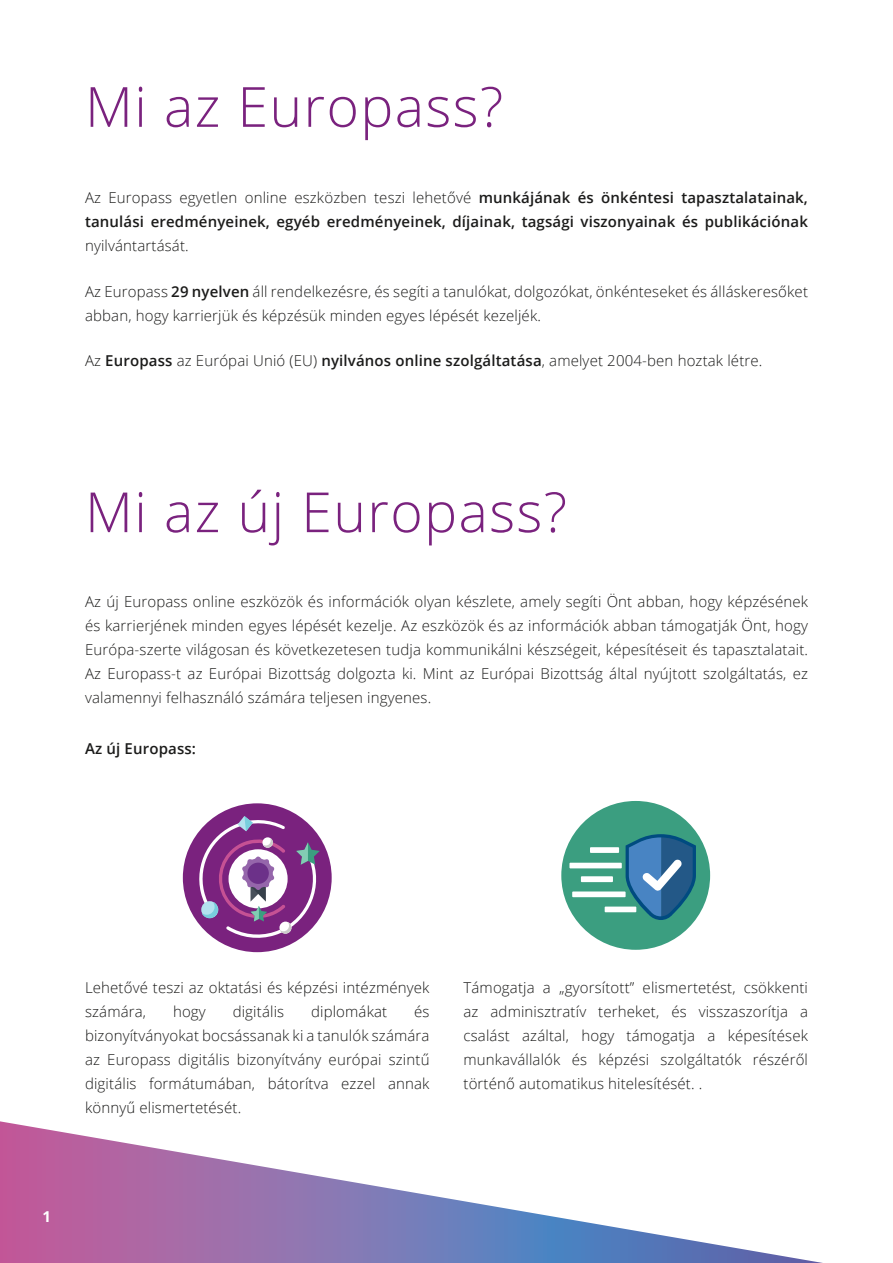
<style>
.page{position:relative;width:893px;height:1263px;background:#fff}
.page>*{position:absolute;margin:0;border:0;box-sizing:border-box;transform-origin:0 0}
.Page_Headings{font:300 55.35px "Open Sans";letter-spacing:.025em;color:#7a227e}
.Body{font:300 15px/24px "Open Sans";letter-spacing:.01em;color:#1b1b1a;text-align:justify}
.Body-2{font:600 15px/24px "Open Sans";letter-spacing:.01em;color:#1b1b1a;text-align:justify}
.t1{font:700 15px "Open Sans";color:#fff}
.s1{font-weight:300}
.s2{font-weight:600}
</style>
<div class="page">
<svg style="left:0;top:1121px;width:823px;height:142px"></svg>
<div style="left:183px;top:803px;width:149px;height:149px;background:#7a227e;border-radius:50%"></div>
<svg style="left:194px;top:816px;width:129px;height:124px"></svg>
<div style="left:561px;top:801px;width:149px;height:149px;background:#3b9e80;border-radius:50%"></div>
<svg style="left:626px;top:834px;width:70px;height:86px"></svg>
<div style="left:569px;top:863px;width:53px;height:5px;background:#fff"></div>
<div style="left:581px;top:876px;width:32px;height:6px;background:#fff"></div>
<div style="left:572px;top:891px;width:54px;height:6px;background:#fff"></div>
<div style="left:590px;top:847px;width:29px;height:6px;background:#fff"></div>
<div style="left:605px;top:906px;width:31px;height:6px;background:#fff"></div>
<p class="Page_Headings" style="left:85px;top:69px;width:420px">Mi az Europass?</p>
<p class="Body-2" style="left:85px;top:185px;width:724px"><span class="s1">Az Europass egyetlen online eszközben teszi lehetővé</span> munkájának és önkéntesi tapasztalatainak, tanulási eredményeinek, egyéb eredményeinek, díjainak, tagsági viszonyainak és publikációnak <span class="s1">nyilvántartását.</span></p>
<p class="Body" style="left:85px;top:279px;width:724px">Az Europass <span class="s2">29 nyelven</span> áll rendelkezésre, és segíti a tanulókat, dolgozókat, önkénteseket és álláskeresőket abban, hogy karrierjük és képzésük minden egyes lépését kezeljék.</p>
<p class="Body" style="left:85px;top:348px;width:679px">Az <span class="s2">Europass</span> az Európai Unió (EU) <span class="s2">nyilvános online szolgáltatása</span>, amelyet 2004-ben hoztak létre.</p>
<p class="Page_Headings" style="left:85px;top:474px;width:483px">Mi az új Europass?</p>
<p class="Body" style="left:85px;top:589px;width:724px">Az új Europass online eszközök és információk olyan készlete, amely segíti Önt abban, hogy képzésének és karrierjének minden egyes lépését kezelje. Az eszközök és az információk abban támogatják Önt, hogy Európa-szerte világosan és következetesen tudja kommunikálni készségeit, képesítéseit és tapasztalatait.<br>Az Europass-t az Európai Bizottság dolgozta ki. Mint az Európai Bizottság által nyújtott szolgáltatás, ez valamennyi felhasználó számára teljesen ingyenes.</p>
<p class="Body-2" style="left:85px;top:736px;width:113px">Az új Europass:</p>
<p class="Body" style="left:85px;top:975px;width:346px">Lehetővé teszi az oktatási és képzési intézmények számára,</p>
<p class="Body" style="left:85px;top:999px;width:346px;text-indent:329px">és bizonyítványokat bocsássanak ki a tanulók számára az Europass digitális bizonyítvány európai szintű digitális formátumában, bátorítva ezzel annak könnyű elismertetését.</p>
<p class="Body" style="left:173px;top:999px;width:34px">hogy</p>
<p class="Body" style="left:233px;top:999px;width:53px">digitális</p>
<p class="Body" style="left:311px;top:999px;width:78px">diplomákat</p>
<p class="Body" style="left:463px;top:975px;width:346px">Támogatja a „gyorsított” elismertetést, csökkenti az adminisztratív terheket, és visszaszorítja a csalást azáltal, hogy támogatja a képesítések munkavállalók és képzési szolgáltatók részéről történő automatikus hitelesítését. .</p>
<p class="t1" style="left:43px;top:1205px;width:10px">1</p>
</div>
